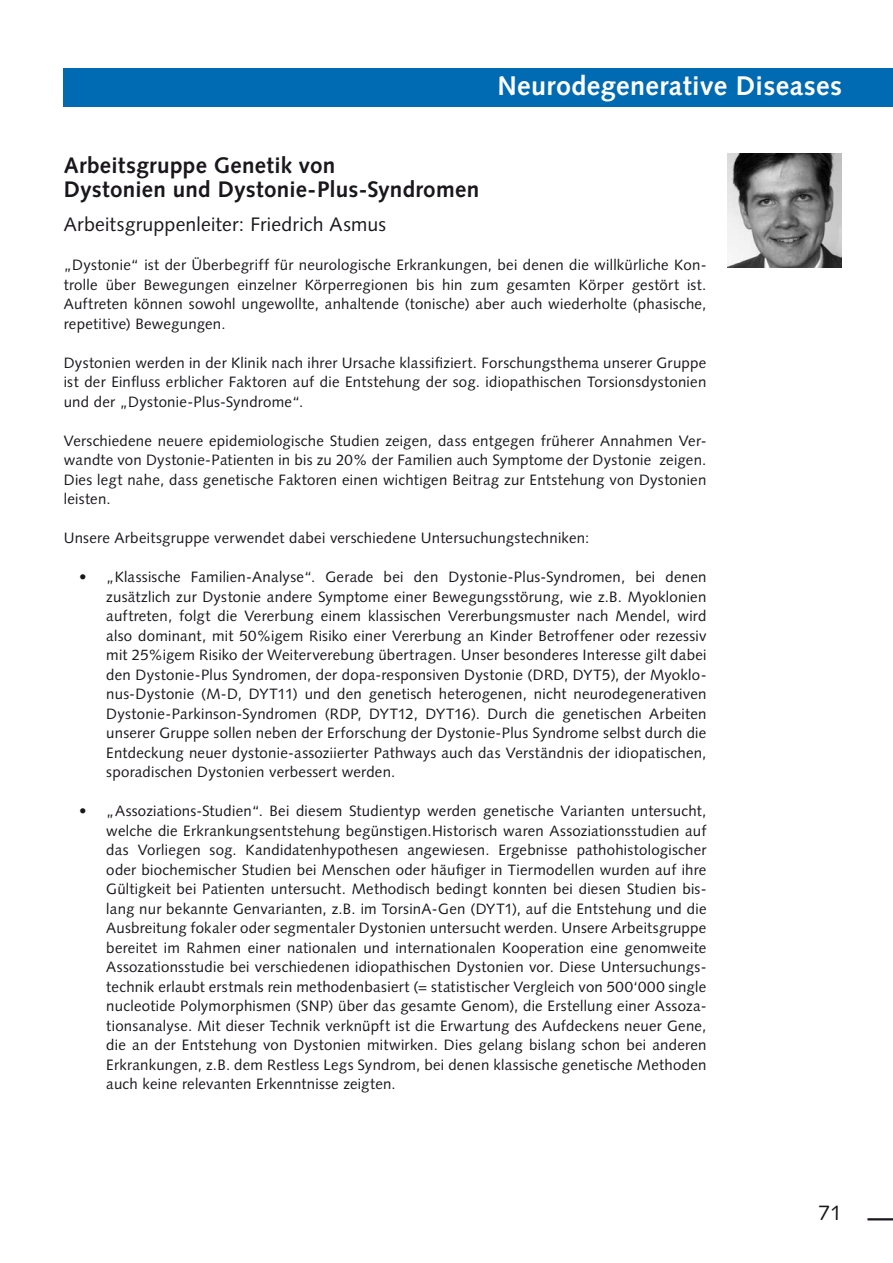
<style>
.page{position:relative;width:893px;height:1263px;background:#fff}
.page>*{position:absolute;margin:0;border:0;box-sizing:border-box;transform-origin:0 0}
.t1{font:700 27px "Syntax LT Std";letter-spacing:.015em;color:#fff}
.t2{font:700 22.5px/24px "Syntax LT Std";letter-spacing:.01em;color:#1a171c}
.t3{font:21px "Syntax LT Std";color:#1a171c}
.t4{font:19.5px "Syntax LT Std";letter-spacing:.01em;color:#1a171c}
.t5{font:15px/19.5px "Syntax LT Std";letter-spacing:.015em;color:#1a171c;text-align:justify}
</style>
<div class="page">
<hr style="left:867px;top:1218px;width:26px;height:2px;background:#1a171c">
<div style="left:64px;top:68px;width:829px;height:38px;background:#006ab3"></div>
<img style="left:728px;top:153px;width:114px;height:114px">
<h1 class="t1" style="left:497px;top:70px;width:346px">Neurodegenerative Diseases</h1>
<h2 class="t2" style="left:64px;top:153px;width:417px">Arbeitsgruppe Genetik von<br>Dystonien und Dystonie-Plus-Syndromen</h2>
<h3 class="t4" style="left:64px;top:213px;width:324px">Arbeitsgruppenleiter: Friedrich Asmus</h3>
<p class="t5" style="left:64px;top:255px;width:644px">„Dystonie“ ist der Überbegriff für neurologische Erkrankungen, bei denen die willkürliche Kon&shy;trolle über Bewegungen einzelner Körperregionen bis hin zum gesamten Körper gestört ist.<br>Auftreten können sowohl ungewollte, anhaltende (tonische) aber auch wiederholte (phasische, repetitive) Bewegungen.</p>
<p class="t5" style="left:64px;top:353px;width:644px">Dystonien werden in der Klinik nach ihrer Ursache klassifiziert. Forschungsthema unserer Gruppe ist der Einfluss erblicher Faktoren auf die Entstehung der sog. idiopathischen Torsionsdystonien und der „Dystonie-Plus-Syndrome“.</p>
<p class="t5" style="left:64px;top:431px;width:644px">Verschiedene neuere epidemiologische Studien zeigen, dass entgegen früherer Annahmen Ver&shy;wandte von Dystonie-Patienten in bis zu 20% der Familien auch Symptome der Dystonie zeigen.<br>Dies legt nahe, dass genetische Faktoren einen wichtigen Beitrag zur Entstehung von Dystonien leisten.</p>
<p class="t5" style="left:64px;top:528px;width:527px">Unsere Arbeitsgruppe verwendet dabei verschiedene Untersuchungstechniken:</p>
<p class="t5" style="left:106px;top:567px;width:602px;text-indent:-27px">• „Klassische Familien-Analyse“. Gerade bei den Dystonie-Plus-Syndromen, bei denen zusätzlich zur Dystonie andere Symptome einer Bewegungsstörung, wie z.B. Myoklonien auftreten, folgt die Vererbung einem klassischen Vererbungsmuster nach Mendel, wird also dominant, mit 50%igem Risiko einer Vererbung an Kinder Betroffener oder rezessiv mit 25%igem Risiko der Weiterverebung übertragen. Unser besonderes Interesse gilt dabei den Dystonie-Plus Syndromen, der dopa-responsiven Dystonie (DRD, DYT5), der Myoklo&shy;nus-Dystonie (M-D, DYT11) und den genetisch heterogenen, nicht neurodegenerativen Dystonie-Parkinson-Syndromen (RDP, DYT12, DYT16). Durch die genetischen Arbeiten unserer Gruppe sollen neben der Erforschung der Dystonie-Plus Syndrome selbst durch die Entdeckung neuer dystonie-assoziierter Pathways auch das Verständnis der idiopatischen, sporadischen Dystonien verbessert werden.</p>
<p class="t5" style="left:106px;top:801px;width:602px;text-indent:-27px">• „Assoziations-Studien“. Bei diesem Studientyp werden genetische Varianten untersucht, welche die Erkrankungsentstehung begünstigen.Historisch waren Assoziationsstudien auf das Vorliegen sog. Kandidatenhypothesen angewiesen. Ergebnisse pathohistologischer oder biochemischer Studien bei Menschen oder häufiger in Tiermodellen wurden auf ihre Gültigkeit bei Patienten untersucht. Methodisch bedingt konnten bei diesen Studien bis&shy;lang nur bekannte Genvarianten, z.B. im TorsinA-Gen (DYT1), auf die Entstehung und die Ausbreitung fokaler oder segmentaler Dystonien untersucht werden. Unsere Arbeitsgruppe bereitet im Rahmen einer nationalen und internationalen Kooperation eine genomweite Assozationsstudie bei verschiedenen idiopathischen Dystonien vor. Diese Untersuchungs&shy;technik erlaubt erstmals rein methodenbasiert (= statistischer Vergleich von 500‘000 single nucleotide Polymorphismen (SNP) über das gesamte Genom), die Erstellung einer Assoza&shy;tionsanalyse. Mit dieser Technik verknüpft ist die Erwartung des Aufdeckens neuer Gene, die an der Entstehung von Dystonien mitwirken. Dies gelang bislang schon bei anderen Erkrankungen, z.B. dem Restless Legs Syndrom, bei denen klassische genetische Methoden auch keine relevanten Erkenntnisse zeigten.</p>
<h3 class="t3" style="left:819px;top:1201px;width:25px">71</h3>
</div>
